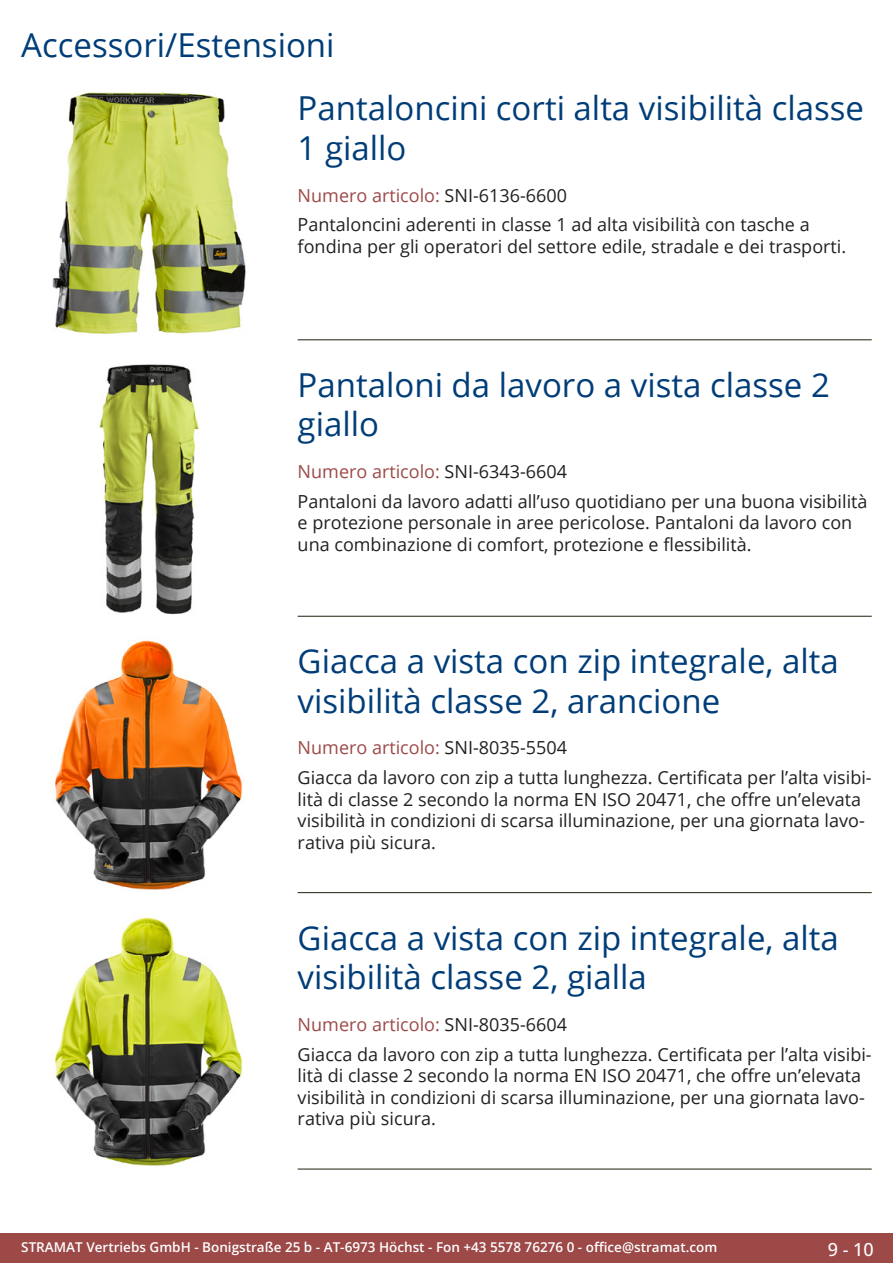
<style>
.page{position:relative;width:893px;height:1263px;background:#fff}
.page>*{position:absolute;margin:0;border:0;box-sizing:border-box;transform-origin:0 0}
.Produkttitel{font:33px/39.6px "Open Sans";color:#003d78}
.RastTitel{font:33px "Open Sans";color:#003d78}
.Beschreibung_Text{font:18px/21.6px "Open Sans";color:#231f20}
.TechDaten_Überschrif{font:18px "Open Sans";color:#9c4948}
.t1{font:500 18px "Open Sans";color:#fff}
.t2{font:600 13.5px "Open Sans";color:#fff}
.s1{color:#231f20}
</style>
<div class="page">
<div style="left:0;top:1233px;width:893px;height:30px;background:#9c4948"></div>
<hr style="left:298px;top:340px;width:574px;height:1px;background:#201d08">
<hr style="left:298px;top:616px;width:574px;height:1px;background:#201d08">
<hr style="left:298px;top:892px;width:574px;height:1px;background:#201d08">
<hr style="left:298px;top:1169px;width:574px;height:1px;background:#201d08">
<img style="left:52px;top:92px;width:194px;height:242px">
<img style="left:99px;top:364px;width:100px;height:251px">
<img style="left:55px;top:640px;width:188px;height:250px">
<img style="left:55px;top:917px;width:188px;height:249px">
<p class="RastTitel" style="left:21px;top:22px;width:315px">Accessori/Estensioni</p>
<p class="Produkttitel" style="left:298px;top:88px;width:568px">Pantaloncini corti alta visibilità classe<br>1 giallo</p>
<p class="TechDaten_Überschrif" style="left:298px;top:183px;width:271px">Numero articolo: <span class="s1">SNI-6136-6600</span></p>
<p class="Beschreibung_Text" style="left:298px;top:214px;width:550px">Pantaloncini aderenti in classe 1 ad alta visibilità con tasche a fondina per gli operatori del settore edile, stradale e dei trasporti.</p>
<p class="Produkttitel" style="left:298px;top:364px;width:534px">Pantaloni da lavoro a vista classe 2 giallo</p>
<p class="TechDaten_Überschrif" style="left:298px;top:459px;width:271px">Numero articolo: <span class="s1">SNI-6343-6604</span></p>
<p class="Beschreibung_Text" style="left:298px;top:490px;width:571px">Pantaloni da lavoro adatti all’uso quotidiano per una buona visibilità e protezione personale in aree pericolose. Pantaloni da lavoro con una combinazione di comfort, protezione e flessibilità.</p>
<p class="Produkttitel" style="left:298px;top:640px;width:543px">Giacca a vista con zip integrale, alta visibilità classe 2, arancione</p>
<p class="TechDaten_Überschrif" style="left:298px;top:735px;width:271px">Numero articolo: <span class="s1">SNI-8035-5504</span></p>
<p class="Beschreibung_Text" style="left:298px;top:766px;width:574px">Giacca da lavoro con zip a tutta lunghezza. Certificata per l’alta visibi&shy;lità di classe 2 secondo la norma EN ISO 20471, che offre un’elevata visibilità in condizioni di scarsa illuminazione, per una giornata lavo&shy;rativa più sicura.</p>
<p class="Produkttitel" style="left:298px;top:917px;width:543px">Giacca a vista con zip integrale, alta visibilità classe 2, gialla</p>
<p class="TechDaten_Überschrif" style="left:298px;top:1012px;width:271px">Numero articolo: <span class="s1">SNI-8035-6604</span></p>
<p class="Beschreibung_Text" style="left:298px;top:1043px;width:574px">Giacca da lavoro con zip a tutta lunghezza. Certificata per l’alta visibi&shy;lità di classe 2 secondo la norma EN ISO 20471, che offre un’elevata visibilità in condizioni di scarsa illuminazione, per una giornata lavo&shy;rativa più sicura.</p>
<p class="t2" style="left:21px;top:1238px;width:698px">STRAMAT Vertriebs GmbH - Bonigstraße 25 b - AT-6973 Höchst - Fon +43 5578 76276 0 - office@stramat.com</p>
<p class="t1" style="left:828px;top:1237px;width:48px">9 - 10</p>
</div>
